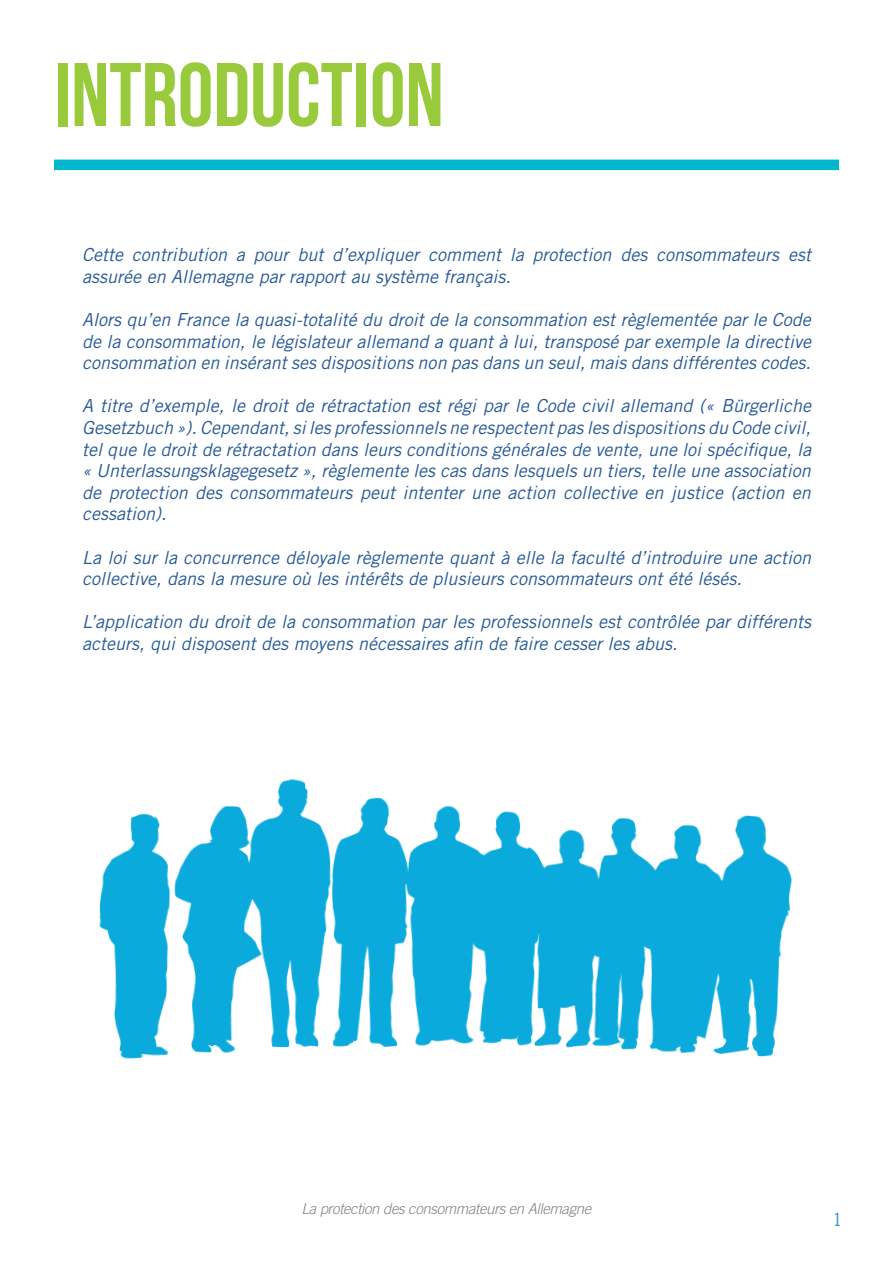
<style>
.page{position:relative;width:893px;height:1263px;background:#fff}
.page>*{position:absolute;margin:0;border:0;box-sizing:border-box;transform-origin:0 0}
.t1{font:90px "Bebas Neue";color:#99ca3b}
.t2{font:italic 18px/21.6px "Trade Gothic LT Com";color:#265996}
.t3{font:18px "Trade Gothic LT Com Cn 18";color:#228fcf}
.t4{font:italic 300 15px "Trade Gothic LT Com";letter-spacing:-.025em;color:#828487}
</style>
<div class="page">
<div style="left:54px;top:160px;width:785px;height:10px;background:#00b7ce"></div>
<img style="left:99px;top:779px;width:693px;height:280px">
<p class="t1" style="left:54px;top:46px;width:391px">INTRODUCTION</p>
<p class="t2" style="left:82px;top:244px;width:730px">Cette contribution a pour but d’expliquer comment la protection des consommateurs est assurée en Allemagne par rapport au système français.</p>
<p class="t2" style="left:82px;top:309px;width:730px;text-align:justify">Alors qu’en France la quasi-totalité du droit de la consommation est règlementée par le Code de la consommation, le législateur allemand a quant à lui, transposé par exemple la directive consommation en insérant ses dispositions non pas dans un seul, mais dans différentes codes.</p>
<p class="t2" style="left:82px;top:395px;width:730px;text-align:justify">A titre d’exemple, le droit de rétractation est régi par le Code civil allemand (« Bürgerliche Gesetzbuch »). Cependant, si les professionnels ne respectent pas les dispositions du Code civil, tel que le droit de rétractation dans leurs conditions générales de vente, une loi spécifique, la « Unterlassungsklagegesetz », règlemente les cas dans lesquels un tiers, telle une association de protection des consommateurs peut intenter une action collective en justice (action en cessation).</p>
<p class="t2" style="left:82px;top:546px;width:730px">La loi sur la concurrence déloyale règlemente quant à elle la faculté d’introduire une action collective, dans la mesure où les intérêts de plusieurs consommateurs ont été lésés.</p>
<p class="t2" style="left:82px;top:611px;width:730px">L’application du droit de la consommation par les professionnels est contrôlée par différents acteurs, qui disposent des moyens nécessaires afin de faire cesser les abus.</p>
<p class="t4" style="left:302px;top:1200px;width:291px">La protection des consommateurs en Allemagne</p>
<p class="t3" style="left:833px;top:1209px;width:9px">1</p>
</div>
